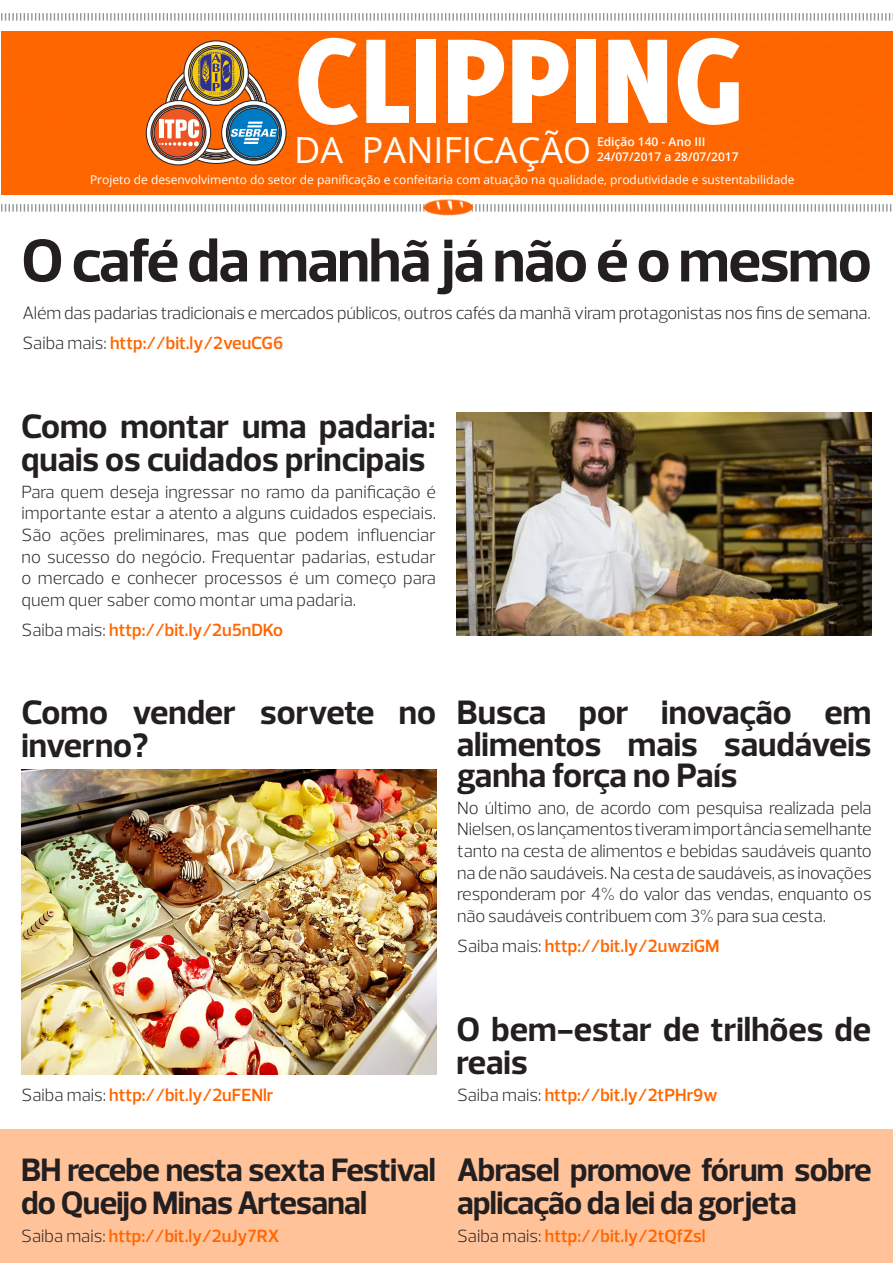
<style>
.page{position:relative;width:893px;height:1263px;background:#fff}
.page>*{position:absolute;margin:0;border:0;box-sizing:border-box;transform-origin:0 0}
.t1{font:800 132px "Delicious";color:#fff}
.t2{font:700 61.5px "Prelo";letter-spacing:-.02em;color:#231f20}
.t3{font:36px "Open Sans";color:#fff}
.t4{font:700 34.5px/33px "Prelo";color:#231f20}
.t5{font:700 33px/33px "Prelo";letter-spacing:-.02em;color:#231f20}
.t6{font:300 18px/21.6px "Prelo";letter-spacing:-.01em;color:#231f20;text-align:justify}
.t7{font:600 18px "Prelo";color:#f60}
.t8{font:12px "Open Sans";color:#fff}
.t9{font:600 12px/15px "Open Sans";color:#fff}
.s1{font-weight:300;color:#231f20}
</style>
<div class="page">
<div style="left:638px;top:165px;width:255px;height:22px;background:#f60"></div>
<svg style="left:638px;top:185px;width:44px;height:9px"></svg>
<div style="left:1px;top:187px;width:637px;height:7px;background:#f60"></div>
<div style="left:1px;top:165px;width:637px;height:22px;background:#f60"></div>
<div style="left:213px;top:185px;width:213px;height:9px;background:#f60"></div>
<svg style="left:1px;top:204px;width:420px;height:8px"></svg>
<svg style="left:475px;top:204px;width:417px;height:8px"></svg>
<img style="left:423px;top:199px;width:51px;height:17px">
<svg style="left:1px;top:31px;width:892px;height:134px;background:#f4690c"></svg>
<svg style="left:1px;top:13px;width:892px;height:8px"></svg>
<div style="left:0;top:1129px;width:893px;height:134px;background:#ffc299"></div>
<img style="left:457px;top:412px;width:414px;height:224px">
<img style="left:21px;top:770px;width:415px;height:304px">
<h1 class="t1" style="left:294px;top:3px;width:450px">CLIPPING</h1>
<h3 class="t3" style="left:294px;top:125px;width:299px">DA PANIFICAÇÃO</h3>
<p class="t8" style="left:90px;top:172px;width:706px">Projeto de desenvolvimento do setor de panificação e confeitaria com atuação na qualidade, produtividade e sustentabilidade</p>
<p class="t9" style="left:597px;top:134px;width:143px">Edição 140 - Ano III<br>24/07/2017 a 28/07/2017</p>
<p class="t2" style="left:21px;top:223px;width:852px">O café da manhã já não é o mesmo</p>
<p class="t6" style="left:22px;top:302px;width:850px">Além das padarias tradicionais e mercados públicos, outros cafés da manhã viram protagonistas nos fins de semana.</p>
<p class="t7" style="left:22px;top:332px;width:262px"><span class="s1">Saiba mais:</span> http://bit.ly/2veuCG6</p>
<p class="t4" style="left:21px;top:410px;width:416px">Como montar uma padaria: quais os cuidados principais</p>
<p class="t6" style="left:22px;top:481px;width:416px">Para quem deseja ingressar no ramo da panificação é importante estar a atento a alguns cuidados especiais.<br>São ações preliminares, mas que podem influenciar no sucesso do negócio. Frequentar padarias, estudar o mercado e conhecer processos é um começo para quem quer saber como montar uma padaria.</p>
<p class="t7" style="left:22px;top:619px;width:263px"><span class="s1">Saiba mais:</span> http://bit.ly/2u5nDKo</p>
<p class="t4" style="left:22px;top:696px;width:416px">Como vender sorvete no inverno?</p>
<p class="t4" style="left:457px;top:697px;width:416px;line-height:31.5px;text-align:justify">Busca por inovação em alimentos mais saudáveis ganha força no País</p>
<p class="t6" style="left:457px;top:797px;width:416px">No último ano, de acordo com pesquisa realizada pela Nielsen, os lançamentos tiveram importância semelhante tanto na cesta de alimentos e bebidas saudáveis quanto na de não saudáveis. Na cesta de saudáveis, as inovações responderam por 4% do valor das vendas, enquanto os não saudáveis contribuem com 3% para sua cesta.</p>
<p class="t7" style="left:457px;top:935px;width:264px"><span class="s1">Saiba mais:</span> http://bit.ly/2uwziGM</p>
<p class="t7" style="left:22px;top:1084px;width:253px"><span class="s1">Saiba mais:</span> http://bit.ly/2uFENlr</p>
<p class="t5" style="left:21px;top:1154px;width:416px">BH recebe nesta sexta Festival do Queijo Minas Artesanal</p>
<p class="t7" style="left:21px;top:1224px;width:260px"><span class="s1">Saiba mais:</span> http://bit.ly/2uJy7RX</p>
<p class="t4" style="left:457px;top:1013px;width:416px">O bem-estar de trilhões de reais</p>
<p class="t7" style="left:457px;top:1084px;width:262px"><span class="s1">Saiba mais:</span> http://bit.ly/2tPHr9w</p>
<p class="t5" style="left:457px;top:1154px;width:416px">Abrasel promove fórum sobre aplicação da lei da gorjeta</p>
<p class="t7" style="left:457px;top:1224px;width:250px"><span class="s1">Saiba mais:</span> http://bit.ly/2tQfZsl</p>
</div>
